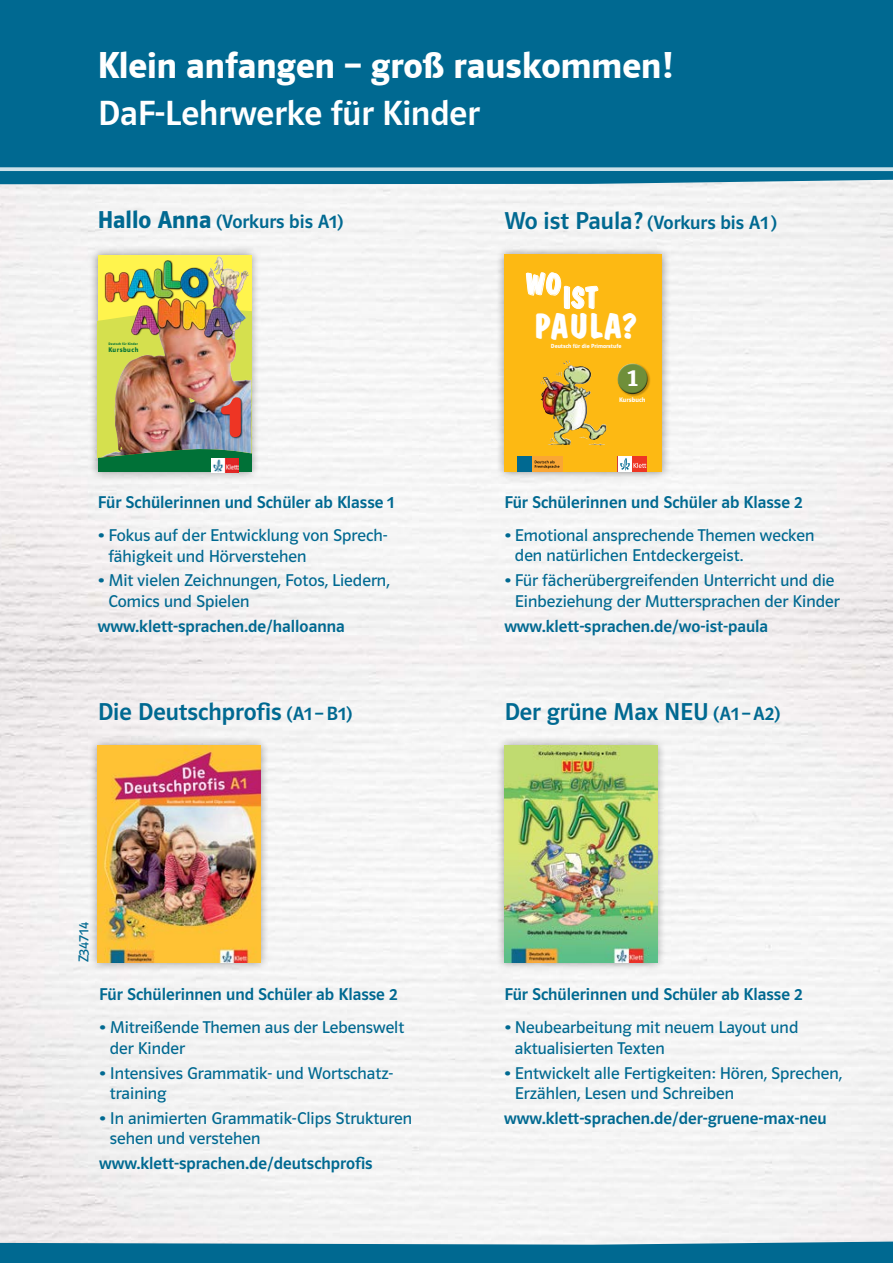
<style>
.page{position:relative;width:893px;height:1263px;background:#fff}
.page>*{position:absolute;margin:0;border:0;box-sizing:border-box;transform-origin:0 0}
.t1{font:54.15px "Swis 721 Blk Rnd EU";color:#ee3524}
.t2{font:700 36.9px "Polo ST11 K Buch";color:#fff}
.t3{font:700 35.25px "Dom Casual Std";letter-spacing:-.015em;color:#fff}
.t4{font:35.1px "Polo ST11 K Krftg";color:#fff}
.t5{font:700 30.3px "Dom Casual Std";color:#fff}
.t6{font:24.6px "Polo Basis Hfett";color:#fff}
.t7{font:24.45px "Polo ST11 K Krftg";color:#006991}
.t8{font:19.2px "Polo ST11 K Krftg";color:#006991}
.t9{font:17.1px/20.5px "Polo ST11 K Buch";color:#006991}
.t10{font:17.1px "Polo ST11 K Krftg";color:#006991}
.t11{font:14.25px "Polo ST11 K Buch";color:#006991}
.t12{font:6.9px "Polo ZE22 R Hfett";letter-spacing:.065em;color:#007137}
.t13{font:6.6px "Polo Basis Hfett";color:#fff}
.t14{font:6px "Polo Basis Hfett";color:#fff}
.t15{font:3.6px "Polo ZE22 R Hfett";letter-spacing:.025em;color:#007137}
.s1{font-family:"Polo ST11 K Hfett";font-size:24.45px}
.s2{font-size:24.45px}
.s3{font-size:19.2px}
</style>
<div class="page">
<div style="left:89px;top:246px;width:172px;height:235px;background:#000;opacity:.4"></div>
<svg style="left:98px;top:255px;width:153px;height:52px;background:#f0e55c"></svg>
<div style="left:98px;top:449px;width:153px;height:23px;background:#007137"></div>
<svg style="left:98px;top:307px;width:153px;height:151px"></svg>
<img style="left:100px;top:311px;width:151px;height:147px">
<svg style="left:104px;top:272px;width:26px;height:31px"></svg>
<img style="left:105px;top:273px;width:24px;height:28px">
<svg style="left:127px;top:269px;width:26px;height:30px"></svg>
<img style="left:128px;top:269px;width:25px;height:29px">
<div style="left:163px;top:260px;width:21px;height:30px;background:#fff44d"></div>
<img style="left:162px;top:260px;width:18px;height:29px">
<svg style="left:153px;top:269px;width:21px;height:30px"></svg>
<img style="left:153px;top:269px;width:20px;height:28px">
<svg style="left:180px;top:267px;width:28px;height:32px"></svg>
<img style="left:181px;top:268px;width:27px;height:29px">
<img style="left:208px;top:257px;width:15px;height:50px">
<svg style="left:131px;top:305px;width:30px;height:31px"></svg>
<img style="left:132px;top:306px;width:27px;height:28px">
<svg style="left:204px;top:307px;width:30px;height:31px"></svg>
<img style="left:204px;top:308px;width:28px;height:28px">
<svg style="left:157px;top:298px;width:25px;height:31px"></svg>
<img style="left:157px;top:299px;width:23px;height:28px">
<svg style="left:182px;top:300px;width:25px;height:31px"></svg>
<img style="left:182px;top:301px;width:24px;height:28px">
<div style="left:220px;top:397px;width:23px;height:42px;background:#000;opacity:.75"></div>
<img style="left:212px;top:459px;width:26px;height:13px">
<div style="left:0;top:0;width:893px;height:184px;background:#006991"></div>
<svg style="left:0;top:167px;width:893px;height:4px;background:#b8d5e0"></svg>
<div style="left:89px;top:737px;width:181px;height:234px;background:#000;opacity:.4"></div>
<img style="left:98px;top:746px;width:162px;height:216px">
<div style="left:495px;top:246px;width:176px;height:235px;background:#000;opacity:.4"></div>
<div style="left:504px;top:255px;width:158px;height:217px;background:#fdb913"></div>
<div style="left:618px;top:457px;width:14px;height:15px;background:#fff"></div>
<div style="left:632px;top:457px;width:15px;height:15px;background:#ee3524"></div>
<svg style="left:620px;top:458px;width:26px;height:13px"></svg>
<div style="left:531px;top:457px;width:31px;height:15px;background:#faa634"></div>
<div style="left:517px;top:457px;width:14px;height:15px;background:#006991"></div>
<svg style="left:535px;top:460px;width:24px;height:9px"></svg>
<img style="left:560px;top:360px;width:10px;height:26px">
<div style="left:617px;top:363px;width:33px;height:34px;background:#000;opacity:.25"></div>
<div style="left:617px;top:363px;width:30px;height:24px;background:#fff;opacity:.75"></div>
<div style="left:617px;top:368px;width:31px;height:26px;background:#000;opacity:.75"></div>
<svg style="left:526px;top:273px;width:72px;height:36px"></svg>
<div style="left:495px;top:737px;width:172px;height:234px;background:#000;opacity:.4"></div>
<img style="left:504px;top:746px;width:153px;height:216px">
<svg style="left:0;top:1241px;width:893px;height:22px;background:#1c789c"></svg>
<h2 class="t2" style="left:98px;top:45px;width:577px">Klein anfangen – groß rauskommen!</h2>
<h3 class="t4" style="left:98px;top:94px;width:383px">DaF-Lehrwerke für Kinder</h3>
<p class="t8" style="left:98px;top:211px;width:247px"><span class="s1">Hallo Anna</span> (Vorkurs bis A1)</p>
<p class="t8" style="left:504px;top:212px;width:274px"><span class="s2">Wo ist Paula?</span> (Vorkurs bis A1 )</p>
<h3 class="t5" style="left:525px;top:267px;width:39px">WO</h3>
<h3 class="t5" style="left:562px;top:280px;width:38px">IST</h3>
<h3 class="t3" style="left:533px;top:306px;width:105px">PAULA?</h3>
<p class="t15" style="left:109px;top:342px;width:31px">Deutsch für Kinder</p>
<p class="t12" style="left:108px;top:346px;width:32px">Kursbuch</p>
<p class="t14" style="left:551px;top:343px;width:72px">Deutsch für die Primarstufe</p>
<h3 class="t6" style="left:627px;top:364px;width:12px">1</h3>
<h1 class="t1" style="left:216px;top:384px;width:37px">1</h1>
<p class="t13" style="left:619px;top:396px;width:28px">Kursbuch</p>
<p class="t10" style="left:98px;top:492px;width:298px">Für Schülerinnen und Schüler ab Klasse 1</p>
<p class="t9" style="left:108px;top:525px;width:280px;text-indent:-11px">• Fokus auf der Entwicklung von Sprech&shy;fähigkeit und Hörverstehen</p>
<p class="t9" style="left:108px;top:571px;width:283px;text-indent:-11px">• Mit vielen Zeichnungen, Fotos, Liedern,<br>Comics und Spielen</p>
<p class="t10" style="left:98px;top:617px;width:249px">www.klett-sprachen.de/halloanna</p>
<p class="t10" style="left:504px;top:492px;width:300px">Für Schülerinnen und Schüler ab Klasse 2</p>
<p class="t9" style="left:515px;top:525px;width:301px;text-indent:-11px">• Emotional ansprechende Themen wecken den natürlichen Entdeckergeist.</p>
<p class="t9" style="left:504px;top:570px;width:337px;text-align:right">• Für fächerübergreifenden Unterricht und die<br>Einbeziehung der Muttersprachen der Kinder</p>
<p class="t10" style="left:504px;top:616px;width:265px">www.klett-sprachen.de/wo-ist-paula</p>
<h3 class="t7" style="left:98px;top:698px;width:256px">Die Deutschprofis <span class="s3">(A1 – B1)</span></h3>
<h3 class="t7" style="left:504px;top:698px;width:277px">Der grüne Max NEU <span class="s3">(A1 – A2)</span></h3>
<p class="t11" style="left:76px;top:962px;width:42px;rotate:-90deg">Z34714</p>
<p class="t10" style="left:99px;top:985px;width:300px">Für Schülerinnen und Schüler ab Klasse 2</p>
<p class="t9" style="left:110px;top:1017px;width:296px;text-indent:-11px">• Mitreißende Themen aus der Lebenswelt der Kinder</p>
<p class="t9" style="left:110px;top:1063px;width:285px;text-indent:-11px">• Intensives Grammatik- und Wortschatz&shy;training</p>
<p class="t9" style="left:110px;top:1108px;width:304px;text-indent:-11px">• In animierten Grammatik-Clips Strukturen sehen und verstehen</p>
<p class="t10" style="left:99px;top:1154px;width:275px">www.klett-sprachen.de/deutschprofis</p>
<p class="t10" style="left:504px;top:985px;width:300px">Für Schülerinnen und Schüler ab Klasse 2</p>
<p class="t9" style="left:515px;top:1017px;width:285px;text-indent:-11px">• Neubearbeitung mit neuem Layout und aktualisierten Texten</p>
<p class="t9" style="left:515px;top:1063px;width:329px;text-indent:-11px">• Entwickelt alle Fertigkeiten: Hören, Sprechen,<br>Erzählen, Lesen und Schreiben</p>
<p class="t10" style="left:504px;top:1109px;width:324px">www.klett-sprachen.de/der-gruene-max-neu</p>
</div>
